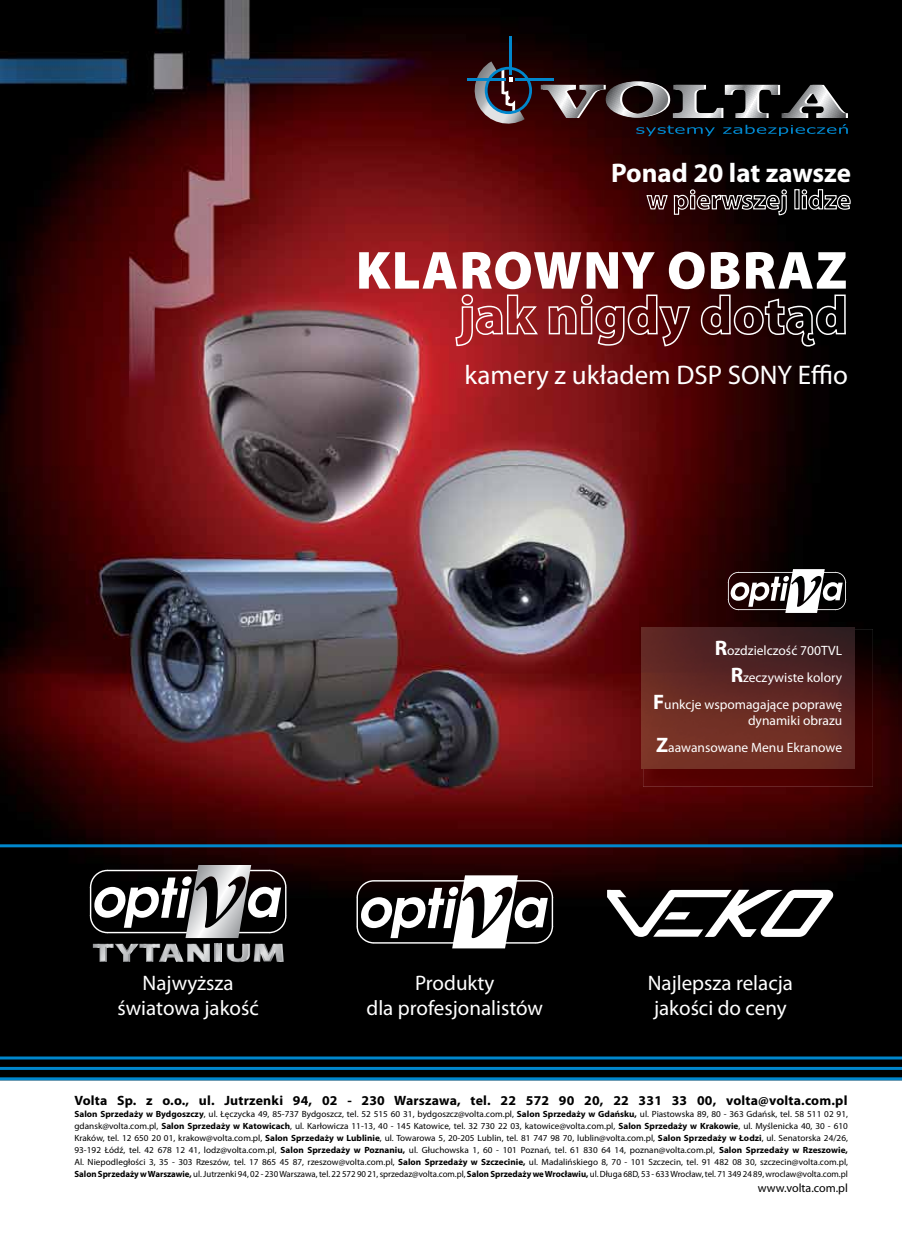
<style>
.page{position:relative;width:902px;height:1242px;background:#fff}
.page>*{position:absolute;margin:0;border:0;box-sizing:border-box;transform-origin:0 0}
.t1{font:900 54px "Myriad Pro";letter-spacing:.02em;color:#fff}
.t2{font:27px "Myriad Pro";color:#fff}
.t3{font:700 27px "Myriad Pro";color:#fff}
.t4{font:21px/25.2px "Myriad Pro";color:#fff;text-align:center}
.t5{font:13.5px/27px "Myriad Pro";color:#fff;text-align:right}
.t6{font:700 13.5px "Myriad Pro";letter-spacing:.015em;color:#000}
.t7{font:12px "Myriad Pro";color:#000}
.t8{font:9px/12px "Myriad Pro";color:#000;text-align:justify}
.s1{font-weight:700;font-size:21px}
.s2{font-weight:700}
</style>
<div class="page">
<img style="left:0;top:0;width:901px;height:1077px">
<svg style="left:540px;top:81px;width:307px;height:37px;background:#575151"></svg>
<hr style="left:515px;top:78px;width:39px;height:3px;background:#0087cd">
<hr style="left:467px;top:78px;width:38px;height:3px;background:#0087cd">
<hr style="left:509px;top:36px;width:3px;height:38px;background:#0087cd">
<svg style="left:470px;top:61px;width:62px;height:67px;background:#4d414b"></svg>
<svg style="left:636px;top:125px;width:78px;height:11px"></svg>
<svg style="left:723px;top:124px;width:124px;height:12px"></svg>
<svg style="left:645px;top:184px;width:142px;height:40px;background:#382425"></svg>
<svg style="left:801px;top:189px;width:50px;height:21px"></svg>
<img style="left:643px;top:629px;width:229px;height:158px">
<img style="left:641px;top:627px;width:213px;height:141px">
<svg style="left:454px;top:294px;width:85px;height:53px;background:#ad3d40"></svg>
<svg style="left:547px;top:294px;width:144px;height:53px;background:#7d2d2f"></svg>
<svg style="left:700px;top:294px;width:146px;height:53px;background:#3a2525"></svg>
<hr style="left:0;top:1077px;width:901px;height:3px;background:#0087cd">
<hr style="left:0;top:1067px;width:901px;height:3px;background:#0087cd">
<hr style="left:0;top:1056px;width:901px;height:3px;background:#0087cd">
<hr style="left:0;top:844px;width:901px;height:3px;background:#0087cd">
<svg style="left:356px;top:875px;width:197px;height:73px"></svg>
<svg style="left:727px;top:569px;width:118px;height:44px"></svg>
<svg style="left:90px;top:865px;width:196px;height:97px"></svg>
<svg style="left:607px;top:889px;width:226px;height:48px"></svg>
<h2 class="t3" style="left:611px;top:155px;width:241px">Ponad 20 lat zawsze</h2>
<h1 class="t1" style="left:356px;top:234px;width:493px">KLAROWNY OBRAZ</h1>
<h2 class="t2" style="left:464px;top:358px;width:385px">kamery z układem DSP SONY Effio</h2>
<h3 class="t5" style="left:653px;top:636px;width:190px"><span class="s1">R</span>ozdzielczość 700TVL<br><span class="s1">R</span>zeczywiste kolory<br><span class="s1">F</span>unkcje wspomagające poprawę</h3>
<h3 class="t5" style="left:656px;top:707px;width:188px">dynamiki obrazu<br><span class="s1">Z</span>aawansowane Menu Ekranowe</h3>
<h3 class="t4" style="left:117px;top:970px;width:143px">Najwyższa światowa jakość</h3>
<h3 class="t4" style="left:647px;top:970px;width:147px">Najlepsza relacja jakości do ceny</h3>
<h3 class="t4" style="left:366px;top:970px;width:178px">Produkty<br>dla profesjonalistów</h3>
<h3 class="t6" style="left:74px;top:1091px;width:774px">Volta Sp. z o.o., ul. Jutrzenki 94, 02 - 230 Warszawa, tel. 22 572 90 20, 22 331 33 00, volta@volta.com.pl</h3>
<p class="t8" style="left:74px;top:1107px;width:775px"><span class="s2">Salon Sprzedaży w Bydgoszczy</span>, ul. Łęczycka 49, 85-737 Bydgoszcz, tel. 52 515 60 31, bydgoszcz@volta.com.pl, <span class="s2">Salon Sprzedaży w Gdańsku,</span> ul. Piastowska 89, 80 - 363 Gdańsk, tel. 58 511 02 91, gdansk@volta.com.pl, <span class="s2">Salon Sprzedaży w Katowicach</span>, ul. Karłowicza 11-13, 40 - 145 Katowice, tel. 32 730 22 03, katowice@volta.com.pl, <span class="s2">Salon Sprzedaży w Krakowie</span>, ul. Myślenicka 40, 30 - 610<br>Kraków, tel. 12 650 20 01, krakow@volta.com.pl, <span class="s2">Salon Sprzedaży w Lublinie</span>, ul. Towarowa 5, 20-205 Lublin, tel. 81 747 98 70, lublin@volta.com.pl, <span class="s2">Salon Sprzedaży w Łodzi</span>, ul. Senatorska 24/26, 93-192 Łódź, tel. 42 678 12 41, lodz@volta.com.pl, <span class="s2">Salon Sprzedaży w Poznaniu,</span> ul. Głuchowska 1, 60 - 101 Poznań, tel. 61 830 64 14, poznan@volta.com.pl, <span class="s2">Salon Sprzedaży w Rzeszowie, </span>Al. Niepodległości 3, 35 - 303 Rzeszów, tel. 17 865 45 87, rzeszow@volta.com.pl, <span class="s2">Salon Sprzedaży w Szczecinie,</span> ul. Madalińskiego 8, 70 - 101 Szczecin, tel. 91 482 08 30, szczecin@volta.com.pl, <span class="s2">Salon Sprzedaży w Warszawie,</span> ul. Jutrzenki 94, 02 - 230 Warszawa, tel. 22 572 90 21, sprzedaz@volta.com.pl, <span class="s2">Salon Sprzedaży we Wrocławiu,</span> ul. Długa 68D, 53 - 633 Wrocław, tel. 71 349 24 89, wroclaw@volta.com.pl</p>
<h3 class="t7" style="left:757px;top:1180px;width:92px">www.volta.com.pl</h3>
</div>
